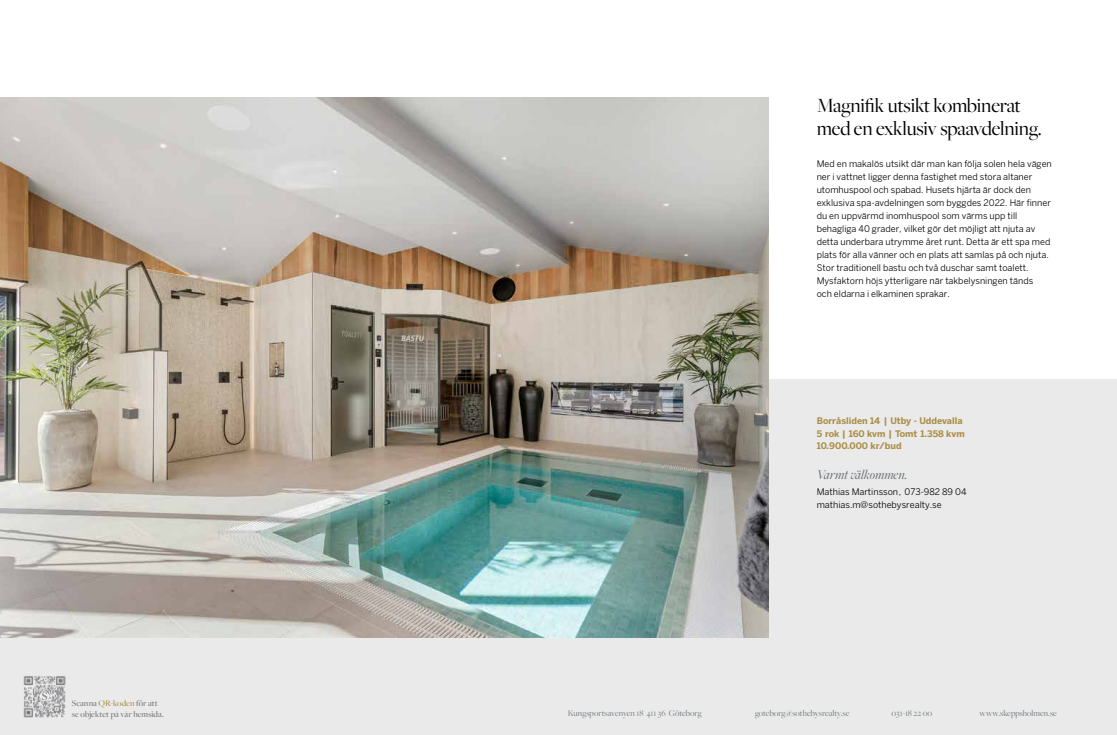
<style>
.page{position:relative;width:1117px;height:735px;background:#fff}
.page>*{position:absolute;margin:0;border:0;box-sizing:border-box;transform-origin:0 0}
.t1{font:21px/23px "Freight Big Pro";letter-spacing:-.01em;color:#000}
.t2{font:italic 14px "Freight Big Pro";color:#676c70}
.t3{font:9px/13px "Benton Sans";color:#000}
.t4{font:9px "Freight Big Pro";color:#70777a}
.t5{font:700 9px "Benton Sans";color:#ab8e47}
.t6{font:500 9px/10.8px "Freight Big Pro";color:#747578}
.s1{color:#ab8e47}
</style>
<div class="page">
<div style="left:0;top:380px;width:1117px;height:354px;background:#eaeaea"></div>
<img style="left:0;top:98px;width:768px;height:538px">
<img style="left:23px;top:676px;width:43px;height:41px">
<p class="t6" style="left:72px;top:696px;width:94px">Scanna <span class="s1">QR-koden</span> för att se objektet på vår hemsida.</p>
<h1 class="t1" style="left:817px;top:93px;width:226px">Magnifik utsikt kombinerat med en exklusiv spaavdelning.</h1>
<p class="t3" style="left:817px;top:156px;width:237px">Med en makalös utsikt där man kan följa solen hela vägen ner i vattnet ligger denna fastighet med stora altaner utomhuspool och spabad. Husets hjärta är dock den exklusiva spa-avdelningen som byggdes 2022. Här finner du en uppvärmd inomhuspool som värms upp till behagliga 40 grader, vilket gör det möjligt att njuta av detta underbara utrymme året runt. Detta är ett spa med plats för alla vänner och en plats att samlas på och njuta.<br>Stor traditionell bastu och två duschar samt toalett.<br>Mysfaktorn höjs ytterligare när takbelysningen tänds<br>och eldarna i elkaminen sprakar.</p>
<p class="t5" style="left:817px;top:415px;width:147px">Borråsliden 14 | Utby - Uddevalla</p>
<p class="t5" style="left:817px;top:427px;width:150px">5 rok | 160 kvm | Tomt 1.358 kvm</p>
<p class="t5" style="left:817px;top:440px;width:86px">10.900.000 kr/bud</p>
<h2 class="t2" style="left:817px;top:465px;width:92px">Varmt välkommen.</h2>
<p class="t3" style="left:817px;top:485px;width:151px">Mathias Martinsson, 073-982 89 04</p>
<p class="t3" style="left:817px;top:498px;width:127px">mathias.m@sothebysrealty.se</p>
<p class="t4" style="left:568px;top:706px;width:135px">Kungsportsavenyen 18 411 36 Göteborg</p>
<p class="t4" style="left:755px;top:706px;width:96px">goteborg@sothebysrealty.se</p>
<p class="t4" style="left:891px;top:706px;width:42px">031-18 22 00</p>
<p class="t4" style="left:979px;top:706px;width:79px">www.skeppsholmen.se</p>
</div>
